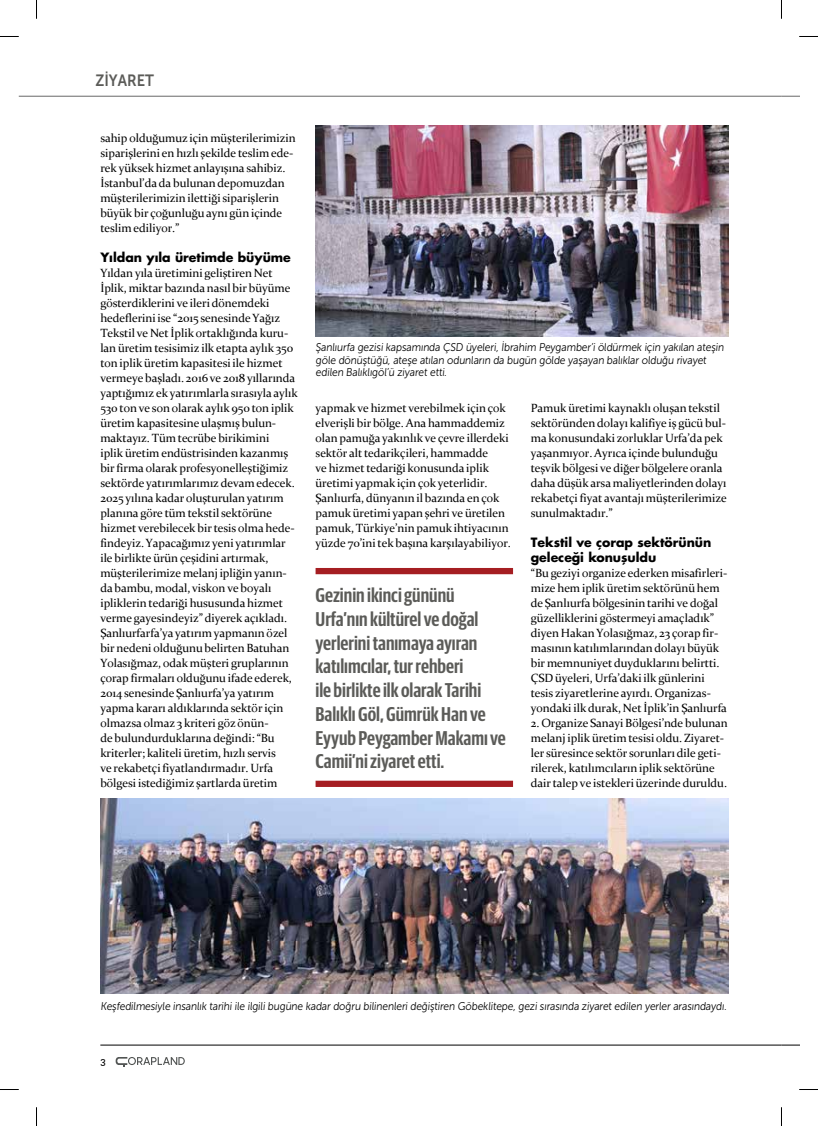
<style>
.page{position:relative;width:818px;height:1126px;background:#fff}
.page>*{position:absolute;margin:0;border:0;box-sizing:border-box;transform-origin:0 0}
.t1{font:600 20px/23.8px "Guardian Sans X Cond";color:#5b5b58}
.t2{font:16.25px "Museo Sans 700";color:#5b5b58;scale:.9 1}
.t3{font:12.5px/15px "Futura Bold Tr";color:#000}
.t4{font:11.88px/15px "Constantia";letter-spacing:-.005em;color:#000}
.t5{font:11.25px/12.5px "Museo Sans 300";letter-spacing:-.01em;color:#000;scale:.91 1}
.t6{font:10px "Univers T";color:#000;scale:.94 1}
</style>
<div class="page">
<hr style="left:100px;top:1044px;width:681px;height:1px;background:#000">
<svg style="left:781px;top:1044px;width:17px;height:1px"></svg>
<hr style="left:19px;top:96px;width:762px;height:1px;background:#000">
<svg style="left:781px;top:96px;width:17px;height:1px"></svg>
<svg style="left:116px;top:1057px;width:69px;height:9px"></svg>
<img style="left:315px;top:125px;width:412px;height:211px">
<img style="left:100px;top:798px;width:627px;height:195px">
<div style="left:315px;top:568px;width:197px;height:6px;background:#a51e22"></div>
<div style="left:315px;top:780px;width:197px;height:6px;background:#a51e22"></div>
<svg style="left:0;top:36px;width:19px;height:1px"></svg>
<svg style="left:799px;top:36px;width:18px;height:1px"></svg>
<svg style="left:0;top:1089px;width:19px;height:1px"></svg>
<svg style="left:799px;top:1089px;width:18px;height:1px"></svg>
<svg style="left:36px;top:0;width:1px;height:19px"></svg>
<svg style="left:36px;top:1107px;width:1px;height:18px"></svg>
<h2 class="t2" style="left:95px;top:71px;width:67px">ZİYARET</h2>
<p class="t4" style="left:100px;top:129px;width:197px">sahip olduğumuz için müşterilerimizin siparişlerini en hızlı şekilde teslim ede&shy;rek yüksek hizmet anlayışına sahibiz.<br>İstanbul’da da bulunan depomuzdan müşterilerimizin ilettiği siparişlerin büyük bir çoğunluğu aynı gün içinde teslim ediliyor.”</p>
<p class="t3" style="left:100px;top:249px;width:192px">Yıldan yıla üretimde büyüme</p>
<p class="t4" style="left:100px;top:264px;width:199px">Yıldan yıla üretimini geliştiren Net İplik, miktar bazında nasıl bir büyüme gösterdiklerini ve ileri dönemdeki hedeflerini ise “2015 senesinde Yağız Tekstil ve Net İplik ortaklığında kuru&shy;lan üretim tesisimiz ilk etapta aylık 350 ton iplik üretim kapasitesi ile hizmet vermeye başladı. 2016 ve 2018 yıllarında yaptığımız ek yatırımlarla sırasıyla aylık 530 ton ve son olarak aylık 950 ton iplik üretim kapasitesine ulaşmış bulun&shy;maktayız. Tüm tecrübe birikimini<br>iplik üretim endüstrisinden kazanmış bir firma olarak profesyonelleştiğimiz sektörde yatırımlarımız devam edecek.<br>2025 yılına kadar oluşturulan yatırım planına göre tüm tekstil sektörüne hizmet verebilecek bir tesis olma hede&shy;findeyiz. Yapacağımız yeni yatırımlar ile birlikte ürün çeşidini artırmak, müşterilerimize melanj ipliğin yanın&shy;da bambu, modal, viskon ve boyalı ipliklerin tedariği hususunda hizmet verme gayesindeyiz” diyerek açıkladı.<br>Şanlıurfarfa’ya yatırım yapmanın özel bir nedeni olduğunu belirten Batuhan Yolasığmaz, odak müşteri gruplarının çorap firmaları olduğunu ifade ederek, 2014 senesinde Şanlıurfa’ya yatırım yapma kararı aldıklarında sektör için olmazsa olmaz 3 kriteri göz önün-<br>de bulundurduklarına değindi: “Bu kriterler; kaliteli üretim, hızlı servis<br>ve rekabetçi fiyatlandırmadır. Urfa bölgesi istediğimiz şartlarda üretim</p>
<p class="t5" style="left:315px;top:341px;width:451px">Şanlıurfa gezisi kapsamında ÇSD üyeleri, İbrahim Peygamber’i öldürmek için yakılan ateşin göle dönüştüğü, ateşe atılan odunların da bugün gölde yaşayan balıklar olduğu rivayet edilen Balıklıgöl’ü ziyaret etti.</p>
<p class="t4" style="left:315px;top:399px;width:197px">yapmak ve hizmet verebilmek için çok elverişli bir bölge. Ana hammaddemiz olan pamuğa yakınlık ve çevre illerdeki sektör alt tedarikçileri, hammadde<br>ve hizmet tedariği konusunda iplik üretimi yapmak için çok yeterlidir.<br>Şanlıurfa, dünyanın il bazında en çok pamuk üretimi yapan şehri ve üretilen pamuk, Türkiye’nin pamuk ihtiyacının yüzde 70’ini tek başına karşılayabiliyor.</p>
<p class="t4" style="left:530px;top:399px;width:197px">Pamuk üretimi kaynaklı oluşan tekstil sektöründen dolayı kalifiye iş gücü bul&shy;ma konusundaki zorluklar Urfa’da pek yaşanmıyor. Ayrıca içinde bulunduğu teşvik bölgesi ve diğer bölgelere oranla daha düşük arsa maliyetlerinden dolayı rekabetçi fiyat avantajı müşterilerimize sunulmaktadır.”</p>
<p class="t3" style="left:530px;top:534px;width:182px">Tekstil ve çorap sektörünün geleceği konuşuldu</p>
<p class="t4" style="left:530px;top:564px;width:198px">“Bu geziyi organize ederken misafirleri&shy;mize hem iplik üretim sektörünü hem de Şanlıurfa bölgesinin tarihi ve doğal güzelliklerini göstermeyi amaçladık” diyen Hakan Yolasığmaz, 23 çorap fir&shy;masının katılımlarından dolayı büyük bir memnuniyet duyduklarını belirtti.<br>ÇSD üyeleri, Urfa’daki ilk günlerini tesis ziyaretlerine ayırdı. Organizas&shy;yondaki ilk durak, Net İplik’in Şanlıurfa</p>
<p class="t4" style="left:530px;top:714px;width:198px">2. Organize Sanayi Bölgesi’nde bulunan melanj iplik üretim tesisi oldu. Ziyaret&shy;ler süresince sektör sorunları dile geti&shy;rilerek, katılımcıların iplik sektörüne dair talep ve istekleri üzerinde duruldu.</p>
<h1 class="t1" style="left:315px;top:582px;width:192px">Gezinin ikinci gününü<br>Urfa’nın kültürel ve doğal yerlerini tanımaya ayıran katılımcılar, tur rehberi<br>ile birlikte ilk olarak Tarihi<br>Balıklı Göl, Gümrük Han ve<br>Eyyub Peygamber Makamı ve<br>Camii’ni ziyaret etti.</h1>
<p class="t5" style="left:100px;top:999px;width:690px">Keşfedilmesiyle insanlık tarihi ile ilgili bugüne kadar doğru bilinenleri değiştiren Göbeklitepe, gezi sırasında ziyaret edilen yerler arasındaydı.</p>
<p class="t6" style="left:100px;top:1055px;width:7px">3</p>
</div>
